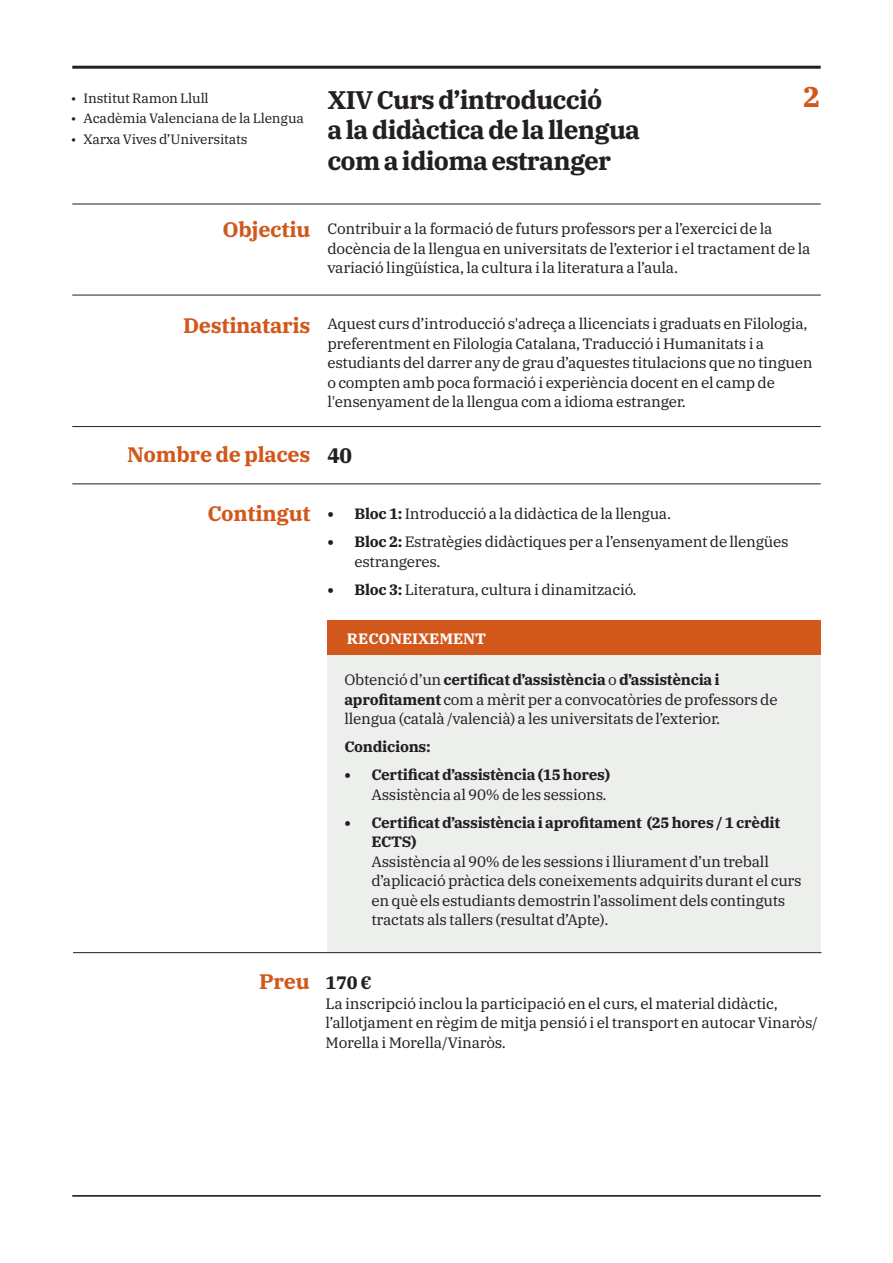
<style>
.page{position:relative;width:893px;height:1263px;background:#fff}
.page>*{position:absolute;margin:0;border:0;box-sizing:border-box;transform-origin:0 0}
.ESP_titulo_24_24{font:700 28.5px "IBM Plex Serif";color:#d1581a}
.ESP_titulo_24_24-2{font:700 25.5px/30.6px "IBM Plex Serif";letter-spacing:-.03em;color:#231f20}
.ESP_titulo_24_24-3{font:700 21px "IBM Plex Serif";letter-spacing:-.015em;color:#d1581a}
.ESP_titulo_24_24-4{font:700 21px "IBM Plex Serif";color:#231f20}
.ESP_titulo_24_24-5{font:700 18px "IBM Plex Serif";color:#231f20}
.ESP_titulo_24_24-6{font:15px/19.5px "IBM Plex Serif";letter-spacing:-.02em;color:#231f20}
.ESP_titulo_24_24-7{font:700 15px/19.5px "IBM Plex Serif";letter-spacing:-.02em;color:#231f20;text-align:right}
.t1{font:700 15px "IBM Plex Serif";color:#fff}
.t2{font:13.5px "IBM Plex Serif";letter-spacing:-.015em;color:#231f20}
.s1{font-weight:700}
.s2{font-weight:400}
</style>
<div class="page">
<div style="left:327px;top:647px;width:494px;height:305px;background:#edefec"></div>
<div style="left:327px;top:620px;width:494px;height:35px;background:#d1581a"></div>
<hr style="left:72px;top:204px;width:749px;height:1px;background:#231f20">
<hr style="left:72px;top:295px;width:749px;height:1px;background:#231f20">
<hr style="left:72px;top:484px;width:749px;height:1px;background:#231f20">
<hr style="left:72px;top:1195px;width:749px;height:1px;background:#231f20">
<hr style="left:72px;top:66px;width:749px;height:3px;background:#231f20">
<hr style="left:72px;top:426px;width:749px;height:1px;background:#231f20">
<hr style="left:73px;top:952px;width:748px;height:1px;background:#231f20">
<hr style="left:72px;top:1196px;width:749px;height:1px;background:#231f20">
<p class="t2" style="left:71px;top:88px;width:140px">• Institut Ramon Llull</p>
<p class="ESP_titulo_24_24" style="left:803px;top:74px;width:19px">2</p>
<p class="t2" style="left:71px;top:108px;width:235px">• Acadèmia Valenciana de la Llengua</p>
<p class="t2" style="left:71px;top:129px;width:178px">• Xarxa Vives d’Universitats</p>
<p class="ESP_titulo_24_24-2" style="left:327px;top:82px;width:314px">XIV Curs d’introducció<br>a la didàctica de la llengua com a idioma estranger</p>
<p class="ESP_titulo_24_24-3" style="left:222px;top:213px;width:90px">Objectiu</p>
<p class="ESP_titulo_24_24-3" style="left:183px;top:308px;width:129px">Destinataris</p>
<p class="ESP_titulo_24_24-3" style="left:127px;top:437px;width:185px">Nombre de places</p>
<p class="ESP_titulo_24_24-3" style="left:208px;top:497px;width:104px">Contingut</p>
<p class="ESP_titulo_24_24-6" style="left:327px;top:218px;width:485px">Contribuir a la formació de futurs professors per a l’exercici de la docència de la llengua en universitats de l’exterior i el tractament de la variació lingüística, la cultura i la literatura a l’aula.</p>
<p class="ESP_titulo_24_24-6" style="left:327px;top:313px;width:487px">Aquest curs d’introducció s'adreça a llicenciats i graduats en Filologia, preferentment en Filologia Catalana, Traducció i Humanitats i a estudiants del darrer any de grau d’aquestes titulacions que no tinguen o compten amb poca formació i experiència docent en el camp de l'ensenyament de la llengua com a idioma estranger.</p>
<p class="ESP_titulo_24_24-4" style="left:327px;top:439px;width:26px">40</p>
<p class="ESP_titulo_24_24-6" style="left:327px;top:503px;width:345px"><span class="s1">• Bloc 1:</span> Introducció a la didàctica de la llengua.</p>
<p class="ESP_titulo_24_24-6" style="left:354px;top:531px;width:436px;text-indent:-27px"><span class="s1">• Bloc 2:</span> Estratègies didàctiques per a l’ensenyament de llengües estrangeres.</p>
<p class="ESP_titulo_24_24-6" style="left:327px;top:578px;width:311px"><span class="s1">• Bloc 3:</span> Literatura, cultura i dinamització.</p>
<p class="t1" style="left:347px;top:626px;width:141px">RECONEIXEMENT</p>
<p class="ESP_titulo_24_24-6" style="left:344px;top:669px;width:435px">Obtenció d’un <span class="s1">certificat d’assistència</span> o <span class="s1">d’assistència i aprofitament</span> com a mèrit per a convocatòries de professors de llengua (català /valencià) a les universitats de l’exterior.</p>
<p class="ESP_titulo_24_24-7" style="left:344px;top:736px;width:88px">Condicions:</p>
<p class="ESP_titulo_24_24-7" style="left:344px;top:764px;width:267px">• Certificat d’assistència (15 hores)<br><span class="s2">Assistència al 90% de les sessions.</span></p>
<p class="ESP_titulo_24_24-6" style="left:371px;top:812px;width:432px;text-indent:-27px"><span class="s1">• Certificat d’assistència i aprofitament (25 hores / 1 crèdit ECTS)<br></span>Assistència al 90% de les sessions i lliurament d’un treball d’aplicació pràctica dels coneixements adquirits durant el curs en què els estudiants demostrin l’assoliment dels continguts tractats als tallers (resultat d’Apte).</p>
<p class="ESP_titulo_24_24-3" style="left:259px;top:965px;width:52px">Preu</p>
<p class="ESP_titulo_24_24-5" style="left:326px;top:968px;width:48px">170 €</p>
<p class="ESP_titulo_24_24-6" style="left:326px;top:992px;width:494px">La inscripció inclou la participació en el curs, el material didàctic, l’allotjament en règim de mitja pensió i el transport en autocar Vinaròs/<br>Morella i Morella/Vinaròs.</p>
</div>
